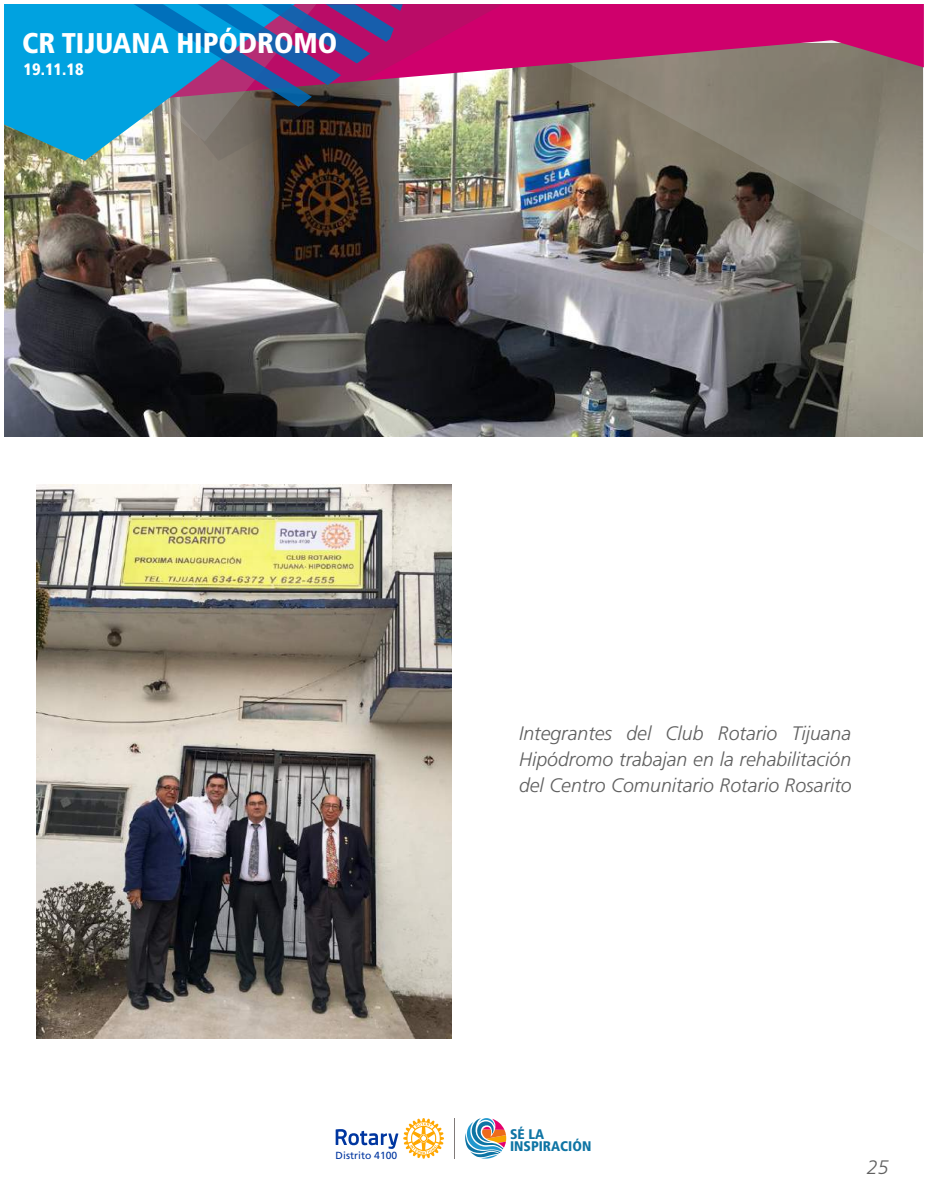
<style>
.page{position:relative;width:927px;height:1197px;background:#fff}
.page>*{position:absolute;margin:0;border:0;box-sizing:border-box;transform-origin:0 0}
.t1{font:900 condensed 28.5px "Frutiger LT Std";color:#fff}
.t2{font:italic 300 19.5px/25.8px "Frutiger LT Std";color:#606060;text-align:justify}
.t3{font:900 condensed 16.5px "Frutiger LT Std";color:#fff}
.t4{font:900 condensed 13.95px/12.5px "Frutiger LT Std";color:#0e74a4}
.t5{font:10.35px "Frutiger LT Std";color:#0036a0}
</style>
<div class="page">
<img style="left:4px;top:253px;width:918px;height:184px">
<hr style="left:454px;top:1118px;width:1px;height:40px;background:#807a79">
<svg style="left:465px;top:1118px;width:42px;height:40px"></svg>
<svg style="left:335px;top:1118px;width:109px;height:40px"></svg>
<img style="left:4px;top:117px;width:919px;height:136px">
<div style="left:836px;top:67px;width:87px;height:50px;background:#7f7a6c"></div>
<svg style="left:836px;top:4px;width:87px;height:63px;background:#be186b"></svg>
<svg style="left:604px;top:4px;width:232px;height:157px;background:#9c5b70"></svg>
<img style="left:4px;top:4px;width:600px;height:157px">
<svg style="left:4px;top:108px;width:354px;height:32px;background:#437584"></svg>
<svg style="left:4px;top:4px;width:402px;height:104px;background:#3570ae"></svg>
<img style="left:36px;top:484px;width:416px;height:554px">
<h1 class="t1" style="left:22px;top:26px;width:317px">CR TIJUANA HIPÓDROMO</h1>
<p class="t3" style="left:24px;top:59px;width:62px">19.11.18</p>
<p class="t2" style="left:519px;top:720px;width:334px">Integrantes del Club Rotario Tijuana Hipódromo trabajan en la rehabilitación del Centro Comunitario Rotario Rosarito</p>
<p class="t5" style="left:335px;top:1149px;width:63px">Distrito 4100</p>
<p class="t4" style="left:510px;top:1127px;width:83px">SÉ LA<br>INSPIRACIÓN</p>
<p class="t2" style="left:866px;top:1154px;width:23px">25</p>
</div>
